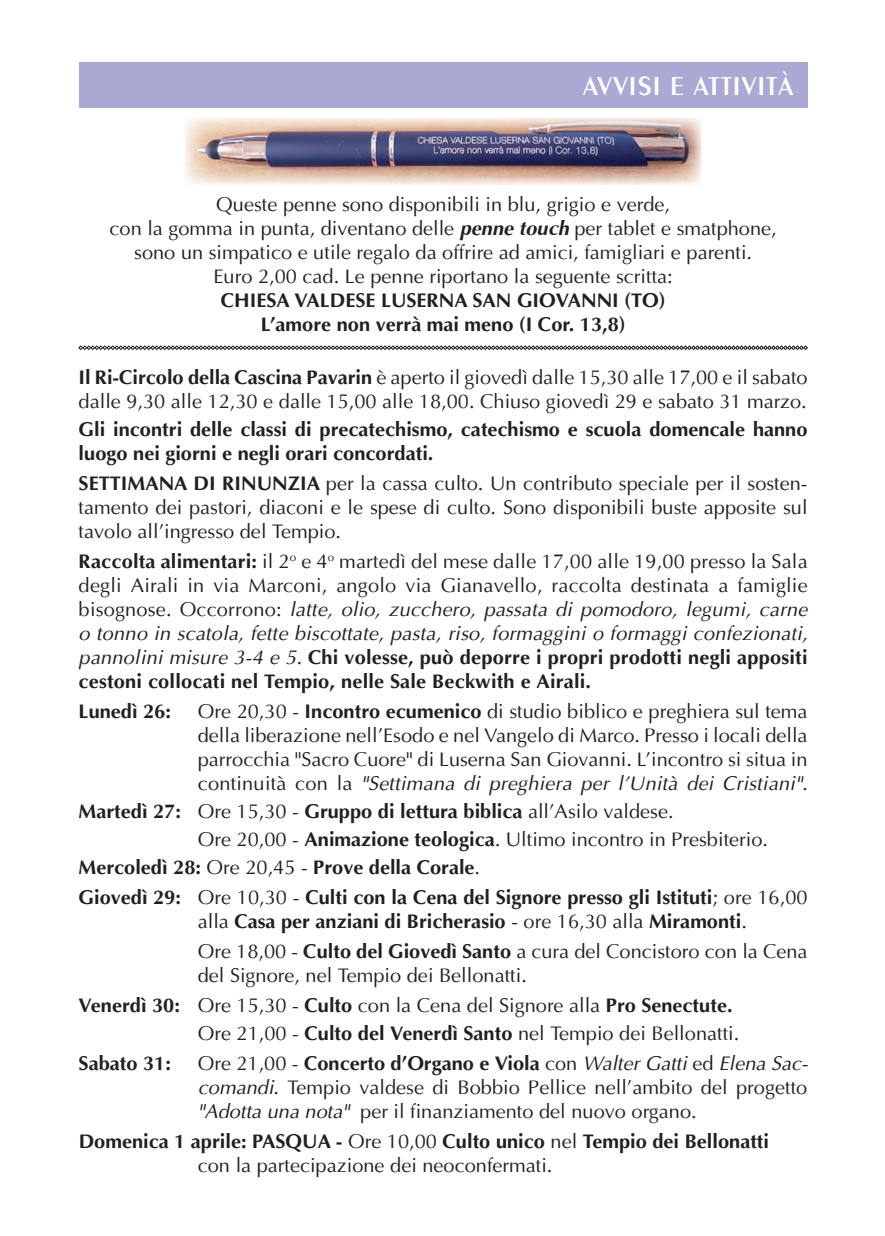
<style>
.page{position:relative;width:885px;height:1236px;background:#fff}
.page>*{position:absolute;margin:0;border:0;box-sizing:border-box;transform-origin:0 0}
.t1{font:28px "Penguin Plain";letter-spacing:.03em;color:#fff}
.t2{font:20px/24px "Ottawa Plain";color:#231f20}
.t3{font:700 20px/24px "Ottawa";color:#231f20}
.t4{font:italic 20px/24px "Ottawa";letter-spacing:.01em;color:#231f20;text-align:justify}
.s1{font-family:"Ottawa";font-weight:700;font-style:italic}
.s2{font-family:"Ottawa";font-weight:700}
.s3{font-family:"Ottawa Plain";font-style:normal}
.s4{font-weight:700;font-style:normal}
.s5{font-family:"Ottawa";font-style:italic}
.s6{font-family:"Ottawa Plain";font-weight:400}
.s7{font-weight:400;font-style:italic}
</style>
<div class="page">
<div style="left:79px;top:62px;width:728px;height:46px;background:#aaa9d3"></div>
<img style="left:185px;top:118px;width:516px;height:67px">
<svg style="left:78px;top:345px;width:729px;height:5px"></svg>
<h1 class="t1" style="left:582px;top:69px;width:212px">AVVISI E ATTIVITÀ</h1>
<p class="t2" style="left:109px;top:192px;width:668px;text-align:center">Queste penne sono disponibili in blu, grigio e verde,<br>con la gomma in punta, diventano delle <span class="s1">penne touch</span> per tablet e smatphone, sono un simpatico e utile regalo da offrire ad amici, famigliari e parenti.<br>Euro 2,00 cad. Le penne riportano la seguente scritta:</p>
<p class="t3" style="left:221px;top:288px;width:446px;text-align:center">CHIESA VALDESE LUSERNA SAN GIOVANNI (TO)<br>L'amore non verrà mai meno (I Cor. 13,8)</p>
<p class="t2" style="left:79px;top:365px;width:730px"><span class="s2">Il Ri-Circolo della Cascina Pavarin</span> è aperto il giovedì dalle 15,30 alle 17,00 e il sabato dalle 9,30 alle 12,30 e dalle 15,00 alle 18,00. Chiuso giovedì 29 e sabato 31 marzo.</p>
<p class="t3" style="left:79px;top:417px;width:730px">Gli incontri delle classi di precatechismo, catechismo e scuola domencale hanno luogo nei giorni e negli orari concordati.</p>
<p class="t2" style="left:79px;top:471px;width:730px;text-align:justify"><span class="s2">SETTIMANA DI RINUNZIA</span> per la cassa culto. Un contributo speciale per il sosten&shy;tamento dei pastori, diaconi e le spese di culto. Sono disponibili buste apposite sul tavolo all'ingresso del Tempio.</p>
<p class="t2" style="left:79px;top:549px;width:730px"><span class="s2">Raccolta alimentari:</span> il 2<sup>o</sup> e 4<sup>o</sup> martedì del mese dalle 17,00 alle 19,00 presso la Sala degli Airali in via Marconi, angolo via Gianavello, raccolta destinata a famiglie</p>
<p class="t4" style="left:79px;top:597px;width:730px"><span class="s3">bisognose. Occorrono:</span> latte, olio, zucchero, passata di pomodoro, legumi, carne o tonno in scatola, fette biscottate, pasta, riso, formaggini o formaggi confezionati, pannolini misure 3-4 e 5. <span class="s4">Chi volesse, può deporre i propri prodotti negli appositi cestoni collocati nel Tempio, nelle Sale Beckwith e Airali.</span></p>
<p class="t3" style="left:79px;top:699px;width:94px">Lunedì 26:</p>
<p class="t2" style="left:198px;top:699px;width:611px;text-align:justify">Ore 20,30 - <span class="s2">Incontro ecumenico</span> di studio biblico e preghiera sul tema della liberazione nell'Esodo e nel Vangelo di Marco. Presso i locali della parrocchia "Sacro Cuore" di Luserna San Giovanni. L'incontro si situa in</p>
<p class="t4" style="left:79px;top:769px;width:730px;line-height:28px;text-indent:119px"><span class="s3">continuità con la</span> "Settimana di preghiera per l'Unità dei Cristiani".<br><span class="s4">Martedì 27:</span> <span class="s3">Ore 15,30 -</span> <span class="s4">Gruppo di lettura biblica</span> <span class="s3">all'Asilo valdese.</span></p>
<p class="t2" style="left:198px;top:827px;width:571px">Ore 20,00 - <span class="s2">Animazione teologica</span><span class="s5">.</span> Ultimo incontro in Presbiterio.</p>
<p class="t3" style="left:79px;top:852px;width:730px;line-height:30px">Mercoledì 28: <span class="s6">Ore 20,45 -</span> Prove della Corale<span class="s6">.<br></span>Giovedì 29: <span class="s6">Ore 10,30 -</span> Culti con la Cena del Signore presso gli Istituti<span class="s6">; ore 16,00</span></p>
<p class="t3" style="left:198px;top:909px;width:550px"><span class="s6">alla</span> Casa per anziani di Bricherasio <span class="s6">- ore 16,30 alla</span> Miramonti<span class="s6">.</span></p>
<p class="t2" style="left:198px;top:939px;width:611px">Ore 18,00 - <span class="s2">Culto del Giovedì Santo</span> a cura del Concistoro con la Cena del Signore, nel Tempio dei Bellonatti.</p>
<p class="t2" style="left:198px;top:991px;width:543px;line-height:28px;text-indent:-119px"><span class="s2">Venerdì 30:</span> Ore 15,30 - <span class="s2">Culto</span> con la Cena del Signore alla <span class="s2">Pro Senectute.<br></span>Ore 21,00 - <span class="s2">Culto del Venerdì Santo</span> nel Tempio dei Bellonatti.</p>
<p class="t3" style="left:79px;top:1051px;width:94px">Sabato 31:</p>
<p class="t3" style="left:198px;top:1051px;width:611px"><span class="s6">Ore 21,00 -</span> Concerto d'Organo e Viola <span class="s6">con</span> <span class="s7">Walter Gatti</span> <span class="s6">ed</span> <span class="s7">Elena Sac-</span></p>
<p class="t2" style="left:198px;top:1075px;width:611px"><span class="s5">comandi</span>. Tempio valdese di Bobbio Pellice nell'ambito del progetto <span class="s5">"Adotta una nota"</span> per il finanziamento del nuovo organo.</p>
<p class="t3" style="left:79px;top:1129px;width:692px">Domenica 1 aprile: PASQUA - <span class="s6">Ore 10,00</span> Culto unico <span class="s6">nel</span> Tempio dei Bellonatti</p>
<p class="t2" style="left:198px;top:1153px;width:356px">con la partecipazione dei neoconfermati.</p>
</div>
